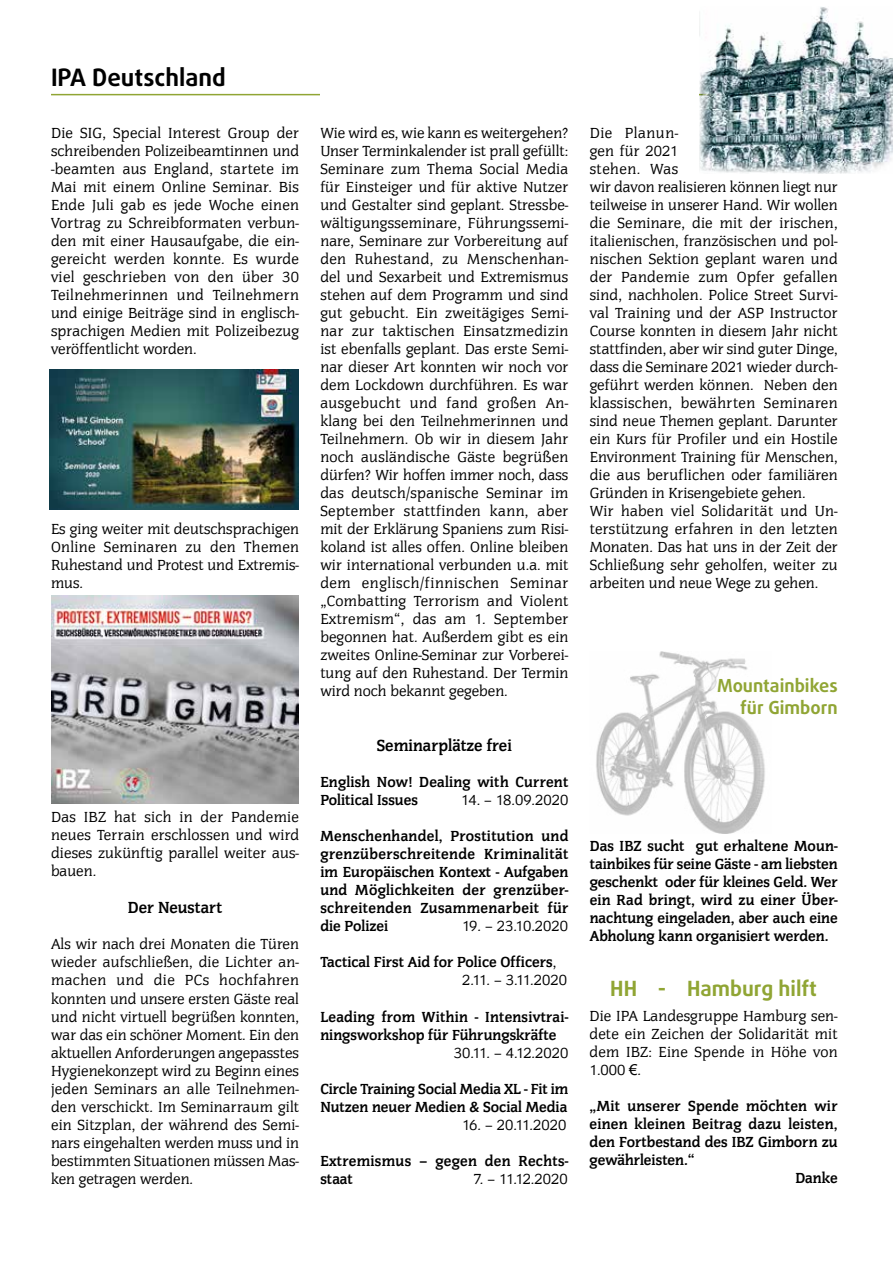
<style>
.page{position:relative;width:893px;height:1263px;background:#fff}
.page>*{position:absolute;margin:0;border:0;box-sizing:border-box;transform-origin:0 0}
.t1{font:700 24px "Daxline Pro";color:#000}
.t2{font:700 21px "Daxline Pro";color:#90a534}
.t3{font:700 18px/21.6px "Daxline Pro";color:#90a534;text-align:right}
.t4{font:700 16.5px "Congress T";color:#000}
.t5{font:15px/18px "Congress T";letter-spacing:.005em;color:#000;text-align:justify}
.t6{font:700 15px/18px "Congress T";color:#000}
.t7{font:700 15px/18px "Congress T";letter-spacing:.02em;color:#000}
.s1{font-weight:400}
.s2{font-family:"Arial"}
</style>
<div class="page">
<hr style="left:51px;top:94px;width:730px;height:1px;background:#90a534">
<div style="left:320px;top:83px;width:379px;height:23px;background:#fff"></div>
<img style="left:49px;top:370px;width:249px;height:140px">
<img style="left:51px;top:595px;width:248px;height:208px">
<img style="left:596px;top:651px;width:169px;height:182px">
<img style="left:700px;top:7px;width:193px;height:167px">
<h1 class="t1" style="left:51px;top:61px;width:176px">IPA Deutschland</h1>
<p class="t5" style="left:51px;top:124px;width:250px">Die SIG, Special Interest Group der schreibenden Polizeibeamtinnen und -beamten aus England, startete im Mai mit einem Online Seminar. Bis Ende Juli gab es jede Woche einen Vortrag zu Schreibformaten verbun&shy;den mit einer Hausaufgabe, die ein&shy;gereicht werden konnte. Es wurde viel geschrieben von den über 30<br>Teilnehmerinnen und Teilnehmern und einige Beiträge sind in englisch&shy;sprachigen Medien mit Polizeibezug veröffentlicht worden.</p>
<p class="t5" style="left:51px;top:520px;width:250px">Es ging weiter mit deutschsprachigen Online Seminaren zu den Themen Ruhestand und Protest und Extremis&shy;mus.</p>
<p class="t5" style="left:51px;top:808px;width:250px">Das IBZ hat sich in der Pandemie neues Terrain erschlossen und wird dieses zukünftig parallel weiter aus&shy;bauen.</p>
<p class="t4" style="left:128px;top:898px;width:96px">Der Neustart</p>
<p class="t5" style="left:51px;top:936px;width:250px">Als wir nach drei Monaten die Türen wieder aufschließen, die Lichter an&shy;machen und die PCs hochfahren konnten und unsere ersten Gäste real und nicht virtuell begrüßen konnten, war das ein schöner Moment. Ein den aktuellen Anforderungen angepasstes Hygienekonzept wird zu Beginn eines jeden Seminars an alle Teilnehmen&shy;den verschickt. Im Seminarraum gilt ein Sitzplan, der während des Semi&shy;nars eingehalten werden muss und in bestimmten Situationen müssen Mas&shy;ken getragen werden.</p>
<p class="t5" style="left:320px;top:124px;width:250px">Wie wird es, wie kann es weitergehen?<br>Unser Terminkalender ist prall gefüllt:<br>Seminare zum Thema Social Media für Einsteiger und für aktive Nutzer und Gestalter sind geplant. Stressbe&shy;wältigungsseminare, Führungssemi&shy;nare, Seminare zur Vorbereitung auf den Ruhestand, zu Menschenhan&shy;del und Sexarbeit und Extremismus stehen auf dem Programm und sind gut gebucht. Ein zweitägiges Semi&shy;nar zur taktischen Einsatzmedizin ist ebenfalls geplant. Das erste Semi&shy;nar dieser Art konnten wir noch vor dem Lockdown durchführen. Es war ausgebucht und fand großen An&shy;klang bei den Teilnehmerinnen und Teilnehmern. Ob wir in diesem Jahr noch ausländische Gäste begrüßen dürfen? Wir hoffen immer noch, dass das deutsch/spanische Seminar im September stattfinden kann, aber mit der Erklärung Spaniens zum Risi&shy;koland ist alles offen. Online bleiben wir international verbunden u.a. mit dem englisch/finnischen Seminar „Combatting Terrorism and Violent Extremism“, das am 1. September begonnen hat. Außerdem gibt es ein zweites Online-Seminar zur Vorberei&shy;tung auf den Ruhestand. Der Termin wird noch bekannt gegeben.</p>
<p class="t4" style="left:377px;top:736px;width:137px">Seminarplätze frei</p>
<p class="t6" style="left:320px;top:773px;width:249px">English Now! Dealing with Current<br>Political Issues</p>
<p class="t5" style="left:461px;top:792px;width:109px">14. – 18.09.2020</p>
<p class="t6" style="left:320px;top:827px;width:250px;text-align:justify">Menschenhandel, Prostitution und grenzüberschreitende Kriminalität im Europäischen Kontext - Aufgaben und Möglichkeiten der grenzüber&shy;schreitenden Zusammenarbeit für die Polizei</p>
<p class="t5" style="left:462px;top:918px;width:108px">19. – 23.10.2020</p>
<p class="t6" style="left:462px;top:953px;width:106px;text-indent:-142px">Tactical First Aid for Police Officers<span class="s1">,<br>2.11. – 3.11.2020</span></p>
<p class="t6" style="left:320px;top:1007px;width:250px">Leading from Within - Intensivtrai&shy;ningsworkshop für Führungskräfte</p>
<p class="t5" style="left:454px;top:1044px;width:116px">30.11. – 4.12.2020</p>
<p class="t6" style="left:320px;top:1079px;width:250px">Circle Training Social Media XL - Fit im<br>Nutzen neuer Medien &amp; Social Media</p>
<p class="t5" style="left:462px;top:1116px;width:106px">16. – 20.11.2020</p>
<p class="t7" style="left:320px;top:1151px;width:250px">Extremismus – gegen den Rechts&shy;staat</p>
<p class="t5" style="left:473px;top:1170px;width:96px">7. – 11.12.2020</p>
<p class="t5" style="left:590px;top:124px;width:250px;text-align:left">Die Planun-<br>gen für 2021<br>stehen. Was<br>wir davon realisieren können liegt nur teilweise in unserer Hand. Wir wollen die Seminare, die mit der irischen, italienischen, französischen und pol&shy;nischen Sektion geplant waren und der Pandemie zum Opfer gefallen sind, nachholen. Police Street Survi&shy;val Training und der ASP Instructor Course konnten in diesem Jahr nicht stattfinden, aber wir sind guter Dinge, dass die Seminare 2021 wieder durch&shy;geführt werden können. Neben den klassischen, bewährten Seminaren sind neue Themen geplant. Darunter ein Kurs für Profiler und ein Hostile Environment Training für Menschen, die aus beruflichen oder familiären Gründen in Krisengebiete gehen.<br>Wir haben viel Solidarität und Un&shy;terstützung erfahren in den letzten Monaten. Das hat uns in der Zeit der Schließung sehr geholfen, weiter zu arbeiten und neue Wege zu gehen.</p>
<p class="t3" style="left:717px;top:675px;width:122px">Mountainbikes für Gimborn</p>
<p class="t6" style="left:590px;top:837px;width:250px;text-align:justify">Das IBZ sucht gut erhaltene Moun&shy;tainbikes für seine Gäste - am liebsten geschenkt oder für kleines Geld. Wer ein Rad bringt, wird zu einer Über&shy;nachtung eingeladen, aber auch eine Abholung kann organisiert werden.</p>
<h2 class="t2" style="left:610px;top:975px;width:208px">HH - Hamburg hilft</h2>
<p class="t5" style="left:590px;top:1007px;width:250px">Die IPA Landesgruppe Hamburg sen&shy;dete ein Zeichen der Solidarität mit dem IBZ: Eine Spende in Höhe von 1.000 <span class="s2">€</span>.</p>
<p class="t6" style="left:590px;top:1097px;width:249px">„Mit unserer Spende möchten wir</p>
<p class="t6" style="left:590px;top:1115px;width:249px">einen kleinen Beitrag dazu leisten,</p>
<p class="t6" style="left:590px;top:1133px;width:250px">den Fortbestand des IBZ Gimborn zu</p>
<p class="t6" style="left:590px;top:1151px;width:107px">gewährleisten.“</p>
<p class="t6" style="left:795px;top:1169px;width:44px">Danke</p>
</div>
